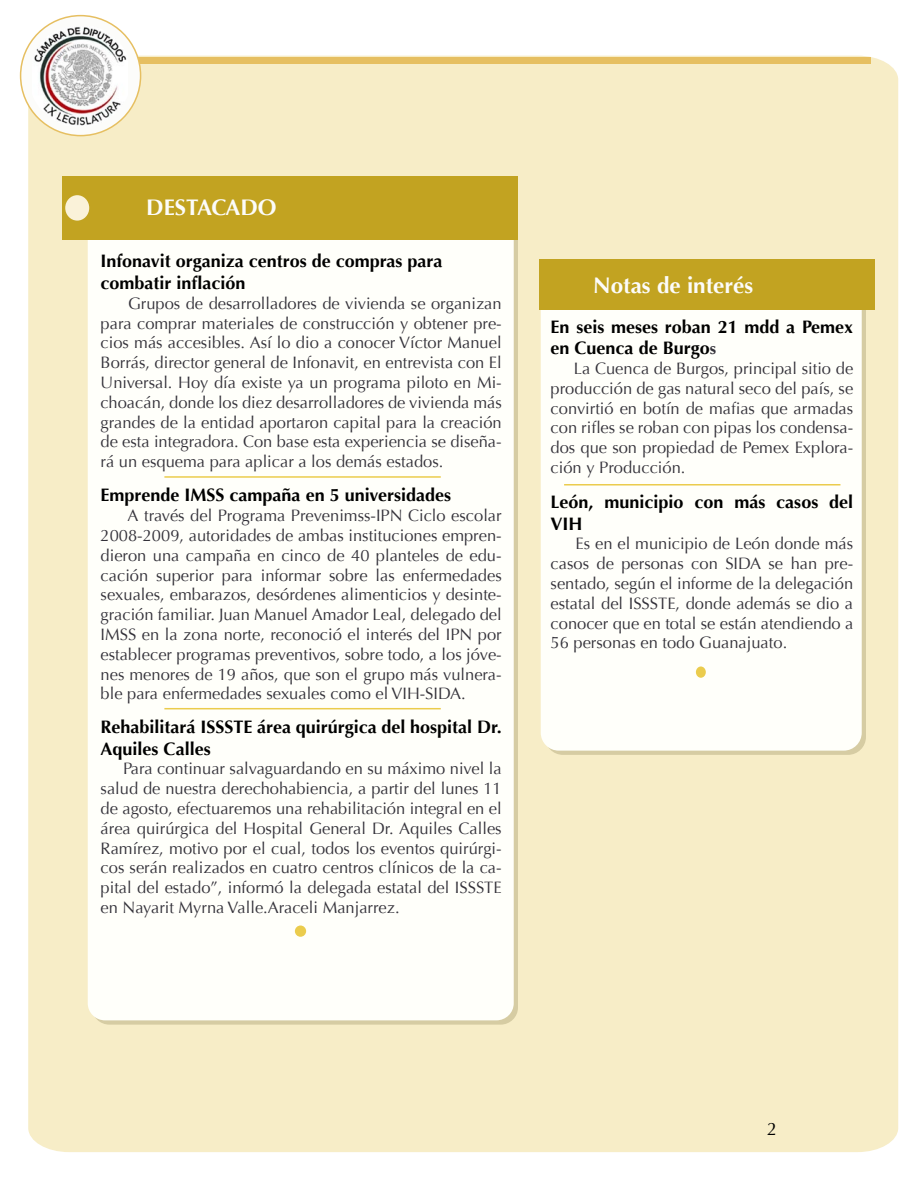
<style>
.page{position:relative;width:918px;height:1188px;background:#fff}
.page>*{position:absolute;margin:0;border:0;box-sizing:border-box;transform-origin:0 0}
.t1{font:700 22.5px "Optima";color:#fcfcfa}
.t2{font:700 18px/21.6px "Optima";color:#000}
.t3{font:18px "Optima";color:#000}
.t4{font:16.5px/19.8px "Optima";color:#34323a;text-align:justify}
.s1{font-size:16.5px;color:#34323a}
</style>
<div class="page">
<div style="left:28px;top:56px;width:870px;height:1096px;background:#f7edc7"></div>
<div style="left:131px;top:57px;width:740px;height:7px;background:#e6bf61"></div>
<svg style="left:20px;top:15px;width:121px;height:121px"></svg>
<img style="left:32px;top:26px;width:95px;height:101px">
<div style="left:88px;top:200px;width:426px;height:820px;background:#fffffa;border-radius:17px"></div>
<div style="left:62px;top:176px;width:456px;height:64px;background:#c2a321"></div>
<div style="left:65px;top:195px;width:24px;height:26px;background:#faf2d9;border-radius:50%"></div>
<div style="left:541px;top:271px;width:321px;height:480px;background:#fffffa;border-radius:18px"></div>
<div style="left:539px;top:259px;width:336px;height:51px;background:#c2a321"></div>
<div style="left:295px;top:926px;width:11px;height:11px;background:#ebcc4d;border-radius:50%"></div>
<div style="left:696px;top:666px;width:10px;height:12px;background:#ebcc4d;border-radius:50%"></div>
<hr style="left:564px;top:484px;width:276px;height:2px;background:#ebcc4d">
<hr style="left:164px;top:476px;width:277px;height:2px;background:#ebcc4d">
<hr style="left:164px;top:708px;width:277px;height:1px;background:#ebcc4d">
<p class="t1" style="left:146px;top:194px;width:132px">DESTACADO</p>
<p class="t2" style="left:101px;top:251px;width:343px">Infonavit organiza centros de compras para combatir inflación</p>
<p class="t4" style="left:101px;top:294px;width:403px;text-indent:27px">Grupos de desarrolladores de vivienda se organizan para comprar materiales de construcción y obtener pre&shy;cios más accesibles. Así lo dio a conocer Víctor Manuel Borrás, director general de Infonavit, en entrevista con El Universal. Hoy día existe ya un programa piloto en Mi&shy;choacán, donde los diez desarrolladores de vivienda más grandes de la entidad aportaron capital para la creación de esta integradora. Con base esta experiencia se diseña&shy;rá un esquema para aplicar a los demás estados.</p>
<p class="t2" style="left:101px;top:485px;width:352px">Emprende IMSS campaña en 5 universidades</p>
<p class="t4" style="left:101px;top:506px;width:403px;text-indent:27px">A través del Programa Prevenimss-IPN Ciclo escolar 2008-2009, autoridades de ambas instituciones empren&shy;dieron una campaña en cinco de 40 planteles de edu&shy;cación superior para informar sobre las enfermedades sexuales, embarazos, desórdenes alimenticios y desinte&shy;gración familiar. Juan Manuel Amador Leal, delegado del IMSS en la zona norte, reconoció el interés del IPN por establecer programas preventivos, sobre todo, a los jóve&shy;nes menores de 19 años, que son el grupo más vulnera&shy;ble para enfermedades sexuales como el VIH-SIDA.</p>
<p class="t2" style="left:101px;top:716px;width:403px">Rehabilitará ISSSTE área quirúrgica del hospital Dr.<br>Aquiles Calles</p>
<p class="t4" style="left:101px;top:759px;width:403px;text-indent:23px">Para continuar salvaguardando en su máximo nivel la salud de nuestra derechohabiencia, a partir del lunes 11 de agosto, efectuaremos una rehabilitación integral en el área quirúrgica del Hospital General Dr. Aquiles Calles Ramírez, motivo por el cual, todos los eventos quirúrgi&shy;cos serán realizados en cuatro centros clínicos de la ca&shy;pital del estado”, informó la delegada estatal del ISSSTE en Nayarit Myrna Valle.Araceli Manjarrez.</p>
<p class="t1" style="left:593px;top:272px;width:162px">Notas de interés</p>
<p class="t2" style="left:551px;top:316px;width:304px">En seis meses roban 21 mdd a Pemex en Cuenca de Burgo<span class="s1">s</span></p>
<p class="t4" style="left:551px;top:359px;width:304px;text-indent:23px">La Cuenca de Burgos, principal sitio de producción de gas natural seco del país, se convirtió en botín de mafias que armadas con rifles se roban con pipas los condensa&shy;dos que son propiedad de Pemex Explora&shy;ción y Producción.</p>
<p class="t2" style="left:551px;top:491px;width:304px">León, municipio con más casos del<br>VIH</p>
<p class="t4" style="left:551px;top:534px;width:304px;text-indent:25px">Es en el municipio de León donde más casos de personas con SIDA se han pre&shy;sentado, según el informe de la delegación estatal del ISSSTE, donde además se dio a conocer que en total se están atendiendo a 56 personas en todo Guanajuato.</p>
<p class="t3" style="left:767px;top:1119px;width:12px">2</p>
</div>
